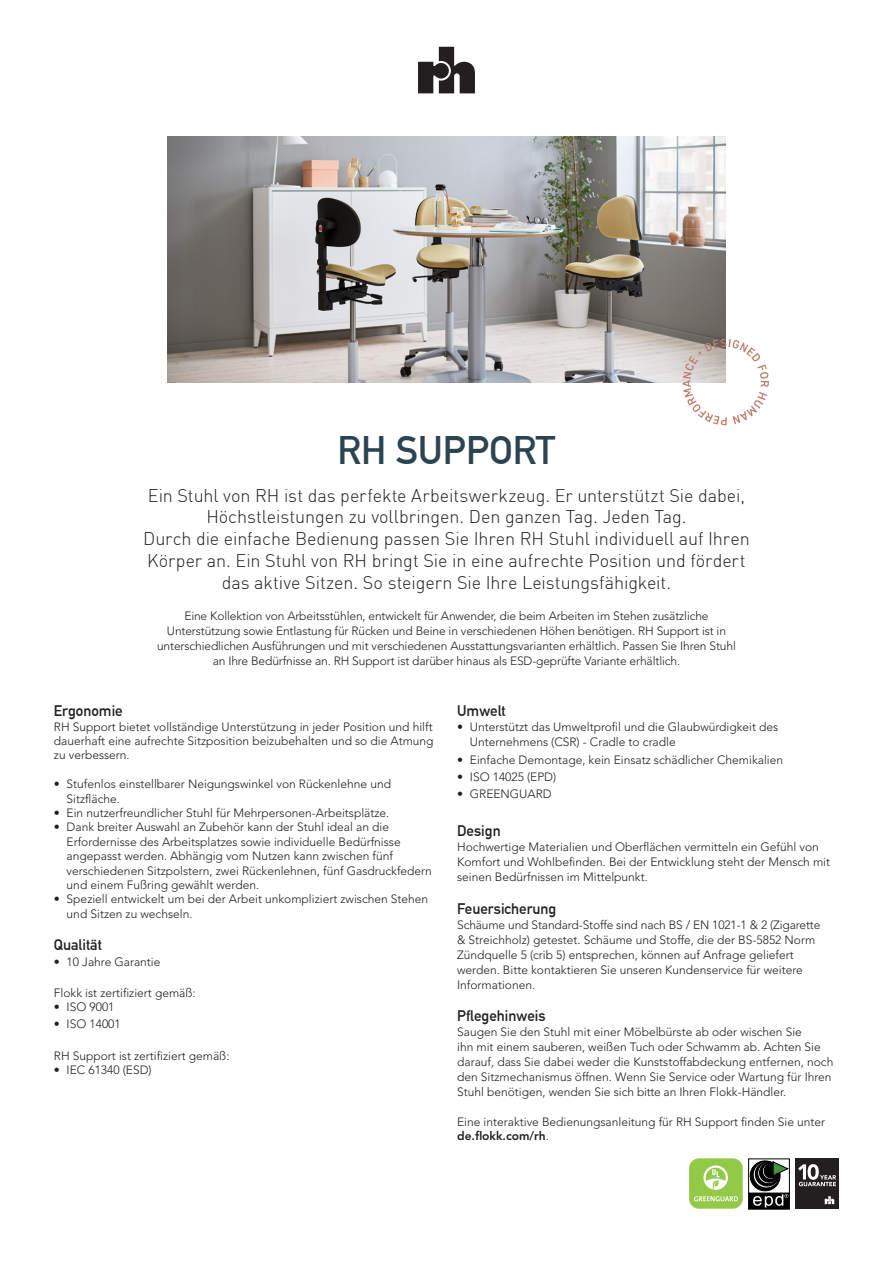
<style>
.page{position:relative;width:893px;height:1263px;background:#fff}
.page>*{position:absolute;margin:0;border:0;box-sizing:border-box;transform-origin:0 0}
.RH_Head_1{font:700 39px "DIN Alternate";color:#2c4450}
.RH__Headline_Small{font:300 18px/21.8px "DIN";letter-spacing:-.005em;color:#231f20;text-align:center}
.Avsnitt_tekst{font:700 15px "DIN Alternate";color:#231f20}
.RH___Body_Copy_9pt{font:300 12px/14.4px "Avenir LT Std";color:#231f20}
.Brød{font:300 12px/15px "Avenir LT Std";color:#231f20}
.s1{font-weight:800}
</style>
<div class="page">
<img style="left:167px;top:136px;width:559px;height:246px">
<svg style="left:418px;top:47px;width:57px;height:46px"></svg>
<svg style="left:682px;top:339px;width:87px;height:86px"></svg>
<div style="left:748px;top:1159px;width:41px;height:34px;border:1px solid #000001"></div>
<div style="left:748px;top:1193px;width:41px;height:16px;border:1px solid #000001"></div>
<svg style="left:749px;top:1160px;width:39px;height:47px"></svg>
<div style="left:689px;top:1158px;width:54px;height:51px;background:#92c947;border-radius:10px"></div>
<svg style="left:703px;top:1165px;width:25px;height:25px"></svg>
<svg style="left:694px;top:1196px;width:44px;height:5px"></svg>
<div style="left:795px;top:1158px;width:44px;height:51px;background:#231f20"></div>
<svg style="left:825px;top:1196px;width:9px;height:8px"></svg>
<svg style="left:798px;top:1164px;width:38px;height:22px"></svg>
<p class="RH_Head_1" style="left:337px;top:420px;width:219px">RH SUPPORT</p>
<p class="RH__Headline_Small" style="left:148px;top:484px;width:599px">Ein Stuhl von RH ist das perfekte Arbeitswerkzeug. Er unterstützt Sie dabei,<br>Höchstleistungen zu vollbringen. Den ganzen Tag. Jeden Tag.</p>
<p class="RH__Headline_Small" style="left:143px;top:528px;width:608px">Durch die einfache Bedienung passen Sie Ihren RH Stuhl individuell auf Ihren<br>Körper an. Ein Stuhl von RH bringt Sie in eine aufrechte Position und fördert das aktive Sitzen. So steigern Sie Ihre Leistungsfähigkeit.</p>
<p class="RH___Body_Copy_9pt" style="left:157px;top:609px;width:580px;line-height:15px;text-align:center">Eine Kollektion von Arbeitsstühlen, entwickelt für Anwender, die beim Arbeiten im Stehen zusätzliche Unterstützung sowie Entlastung für Rücken und Beine in verschiedenen Höhen benötigen. RH Support ist in unterschiedlichen Ausführungen und mit verschiedenen Ausstattungsvarianten erhältlich. Passen Sie Ihren Stuhl an Ihre Bedürfnisse an. RH Support ist darüber hinaus als ESD-geprüfte Variante erhältlich.</p>
<p class="Avsnitt_tekst" style="left:54px;top:699px;width:70px">Ergonomie</p>
<p class="Brød" style="left:54px;top:719px;width:381px;line-height:14.4px;text-align:justify">RH Support bietet vollständige Unterstützung in jeder Position und hilft dauerhaft eine aufrechte Sitzposition beizubehalten und so die Atmung zu verbessern.</p>
<p class="RH___Body_Copy_9pt" style="left:67px;top:777px;width:326px;text-indent:-13px">• Stufenlos einstellbarer Neigungswinkel von Rückenlehne und<br>Sitzfläche.</p>
<p class="RH___Body_Copy_9pt" style="left:54px;top:806px;width:337px">• Ein nutzerfreundlicher Stuhl für Mehrpersonen-Arbeitsplätze.</p>
<p class="RH___Body_Copy_9pt" style="left:67px;top:820px;width:367px;text-indent:-13px">• Dank breiter Auswahl an Zubehör kann der Stuhl ideal an die Erfordernisse des Arbeitsplatzes sowie individuelle Bedürfnisse angepasst werden. Abhängig vom Nutzen kann zwischen fünf verschiedenen Sitzpolstern, zwei Rückenlehnen, fünf Gasdruckfedern und einem Fußring gewählt werden.</p>
<p class="RH___Body_Copy_9pt" style="left:67px;top:892px;width:363px;text-indent:-13px">• Speziell entwickelt um bei der Arbeit unkompliziert zwischen Stehen und Sitzen zu wechseln.</p>
<p class="Avsnitt_tekst" style="left:54px;top:933px;width:50px">Qualität</p>
<p class="RH___Body_Copy_9pt" style="left:54px;top:954px;width:108px">• 10 Jahre Garantie</p>
<p class="Brød" style="left:54px;top:985px;width:143px">Flokk ist zertifiziert gemäß:</p>
<p class="RH___Body_Copy_9pt" style="left:54px;top:1000px;width:62px">• ISO 9001</p>
<p class="RH___Body_Copy_9pt" style="left:54px;top:1017px;width:68px">• ISO 14001</p>
<p class="Brød" style="left:54px;top:1048px;width:177px">RH Support ist zertifiziert gemäß:</p>
<p class="RH___Body_Copy_9pt" style="left:54px;top:1063px;width:99px">• IEC 61340 (ESD)</p>
<p class="Avsnitt_tekst" style="left:457px;top:699px;width:50px">Umwelt</p>
<p class="RH___Body_Copy_9pt" style="left:470px;top:720px;width:310px;line-height:15px;text-indent:-13px">• Unterstützt das Umweltprofil und die Glaubwürdigkeit des<br>Unternehmens (CSR) - Cradle to cradle</p>
<p class="RH___Body_Copy_9pt" style="left:457px;top:752px;width:327px">• Einfache Demontage, kein Einsatz schädlicher Chemikalien</p>
<p class="RH___Body_Copy_9pt" style="left:457px;top:769px;width:101px">• ISO 14025 (EPD)</p>
<p class="RH___Body_Copy_9pt" style="left:457px;top:786px;width:96px">• GREENGUARD</p>
<p class="Avsnitt_tekst" style="left:457px;top:819px;width:45px">Design</p>
<p class="Brød" style="left:457px;top:840px;width:363px">Hochwertige Materialien und Oberflächen vermitteln ein Gefühl von</p>
<p class="Brød" style="left:457px;top:855px;width:375px">Komfort und Wohlbefinden. Bei der Entwicklung steht der Mensch mit seinen Bedürfnissen im Mittelpunkt.</p>
<p class="Avsnitt_tekst" style="left:457px;top:897px;width:101px">Feuersicherung</p>
<p class="Brød" style="left:457px;top:917px;width:365px">Schäume und Standard-Stoffe sind nach BS / EN 1021-1 &amp; 2 (Zigarette &amp; Streichholz) getestet. Schäume und Stoffe, die der BS-5852 Norm Zündquelle 5 (crib 5) entsprechen, können auf Anfrage geliefert werden. Bitte kontaktieren Sie unseren Kundenservice für weitere Informationen.</p>
<p class="Avsnitt_tekst" style="left:457px;top:1004px;width:90px">Pflegehinweis</p>
<p class="Brød" style="left:457px;top:1024px;width:378px">Saugen Sie den Stuhl mit einer Möbelbürste ab oder wischen Sie<br>ihn mit einem sauberen, weißen Tuch oder Schwamm ab. Achten Sie darauf, dass Sie dabei weder die Kunststoffabdeckung entfernen, noch den Sitzmechanismus öffnen. Wenn Sie Service oder Wartung für Ihren Stuhl benötigen, wenden Sie sich bitte an Ihren Flokk-Händler.</p>
<p class="Brød" style="left:457px;top:1115px;width:370px;line-height:14.4px">Eine interaktive Bedienungsanleitung für RH Support finden Sie unter <span class="s1">de.flokk.com/rh</span>.</p>
</div>
